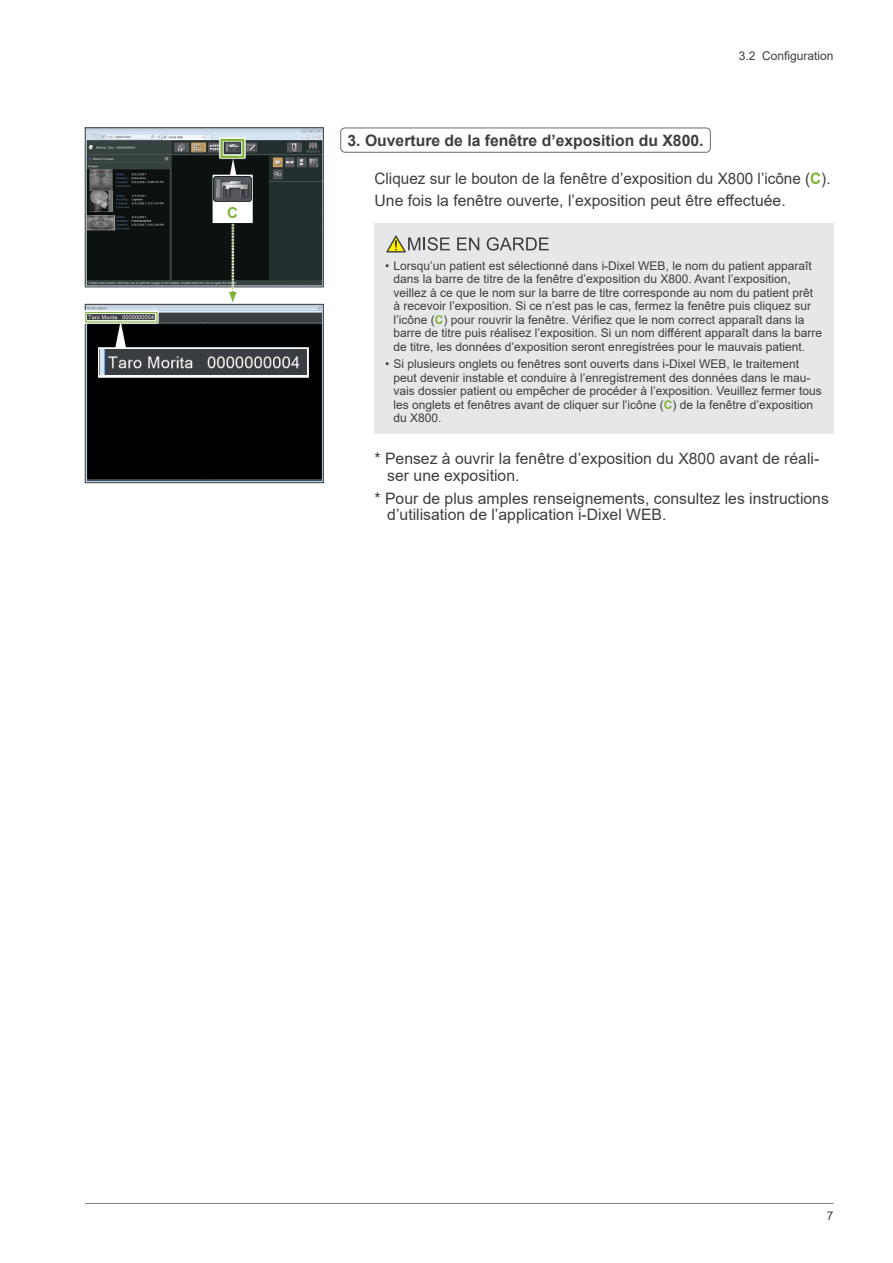
<style>
.page{position:relative;width:893px;height:1263px;background:#fff}
.page>*{position:absolute;margin:0;border:0;box-sizing:border-box;transform-origin:0 0}
.t1{font:15.75px/16.5px "Arial";color:#3e3e3f}
.t2{font:700 15.75px "Arial";color:#3e3e3f}
.t3{font:700 15px "Arial";color:#7fb438}
.t4{font:12px/13.5px "Arial";color:#3e3e3f}
.s1{font-weight:700;color:#7fb438}
</style>
<div class="page">
<hr style="left:85px;top:1203px;width:748px;height:1px;background:#808285">
<img style="left:87px;top:130px;width:235px;height:155px">
<div style="left:85px;top:128px;width:239px;height:159px;border:1px solid #3e3e3f"></div>
<svg style="left:219px;top:137px;width:27px;height:21px"></svg>
<div style="left:220px;top:139px;width:24px;height:19px;border:2px solid #7fb438"></div>
<svg style="left:213px;top:158px;width:40px;height:144px"></svg>
<img style="left:214px;top:176px;width:38px;height:26px">
<img style="left:87px;top:306px;width:235px;height:175px">
<div style="left:85px;top:304px;width:239px;height:179px;border:1px solid #3e3e3f"></div>
<svg style="left:98px;top:321px;width:211px;height:57px;background:#333334"></svg>
<img style="left:100px;top:349px;width:206px;height:26px">
<svg style="left:84px;top:310px;width:75px;height:14px"></svg>
<div style="left:85px;top:312px;width:73px;height:11px;border:1px solid #7fb438"></div>
<div style="left:340px;top:128px;width:371px;height:25px;border:1px solid #69696c;border-radius:4px"></div>
<div style="left:374px;top:223px;width:460px;height:211px;background:#e6e7e9"></div>
<svg style="left:386px;top:236px;width:64px;height:17px"></svg>
<svg style="left:457px;top:237px;width:22px;height:13px"></svg>
<svg style="left:487px;top:237px;width:62px;height:14px"></svg>
<p class="t3" style="left:227px;top:202px;width:12px">C</p>
<p class="t4" style="left:739px;top:48px;width:96px">3.2 Configuration</p>
<h1 class="t2" style="left:347px;top:130px;width:358px">3. Ouverture de la fenêtre d’exposition du X800.</h1>
<h1 class="t1" style="left:375px;top:166px;width:458px;line-height:23px">Cliquez sur le bouton de la fenêtre d’exposition du X800 l’icône (<span class="s1">C</span>).<br>Une fois la fenêtre ouverte, l’exposition peut être effectuée.</h1>
<p class="t4" style="left:393px;top:258px;width:430px;text-indent:-9px">• Lorsqu’un patient est sélectionné dans i-Dixel WEB, le nom du patient apparaît dans la barre de titre de la fenêtre d’exposition du X800. Avant l’exposition, veillez à ce que le nom sur la barre de titre corresponde au nom du patient prêt à recevoir l’exposition. Si ce n’est pas le cas, fermez la fenêtre puis cliquez sur l’icône (<span class="s1">C</span>) pour rouvrir la fenêtre. Vérifiez que le nom correct apparaît dans la barre de titre puis réalisez l’exposition. Si un nom différent apparaît dans la barre de titre, les données d’exposition seront enregistrées pour le mauvais patient.</p>
<p class="t4" style="left:393px;top:357px;width:430px;text-indent:-9px">• Si plusieurs onglets ou fenêtres sont ouverts dans i-Dixel WEB, le traitement peut devenir instable et conduire à l’enregistrement des données dans le mau&shy;vais dossier patient ou empêcher de procéder à l’exposition. Veuillez fermer tous les onglets et fenêtres avant de cliquer sur l’icône (<span class="s1">C</span>) de la fenêtre d’exposition du X800.</p>
<h1 class="t1" style="left:387px;top:450px;width:434px;text-indent:-13px">* Pensez à ouvrir la fenêtre d’exposition du X800 avant de réali&shy;ser une exposition.</h1>
<h1 class="t1" style="left:387px;top:490px;width:443px;text-indent:-13px">* Pour de plus amples renseignements, consultez les instructions d’utilisation de l’application i-Dixel WEB.</h1>
<p class="t4" style="left:827px;top:1209px;width:8px">7</p>
</div>
